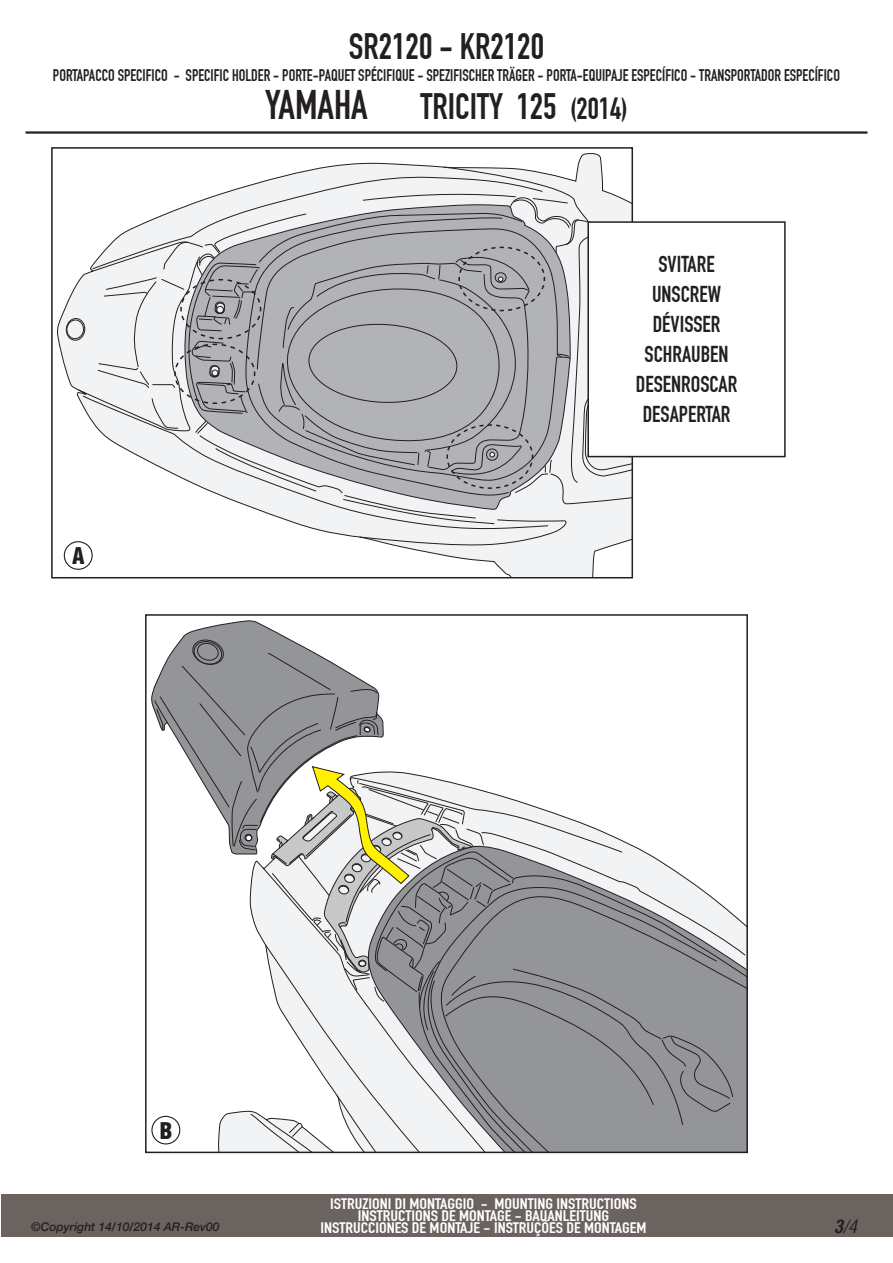
<style>
.page{position:relative;width:893px;height:1263px;background:#fff}
.page>*{position:absolute;margin:0;border:0;box-sizing:border-box;transform-origin:0 0}
.t1{font:40.5px "DIN Engschrift Alternate";color:#231f20}
.t2{font:36px "DIN Engschrift Alternate";color:#231f20}
.t3{font:22.5px/30px "DIN Engschrift Alternate";color:#231f20;text-align:center}
.t4{font:900 condensed 22.5px "Helvetica";color:#231f20}
.t5{font:italic condensed 18px "Helvetica";color:#231f20}
.t6{font:16.5px "DIN Engschrift Alternate";color:#231f20;scale:.95 1}
.t7{font:15px/12px "DIN Engschrift Alternate";color:#fff;text-align:center;scale:1.2 1}
.t8{font:italic 500 12px "Helvetica Neue";color:#231f20}
.s1{font-size:30px}
.s2{font-weight:700}
</style>
<div class="page">
<div style="left:1px;top:1194px;width:891px;height:43px;background:#6b6360"></div>
<hr style="left:26px;top:131px;width:841px;height:3px;background:#231f20">
<svg style="left:57px;top:153px;width:555px;height:422px"></svg>
<div style="left:51px;top:147px;width:582px;height:431px;border:2px solid #231f20"></div>
<svg style="left:66px;top:167px;width:566px;height:379px"></svg>
<svg style="left:151px;top:620px;width:137px;height:93px"></svg>
<svg style="left:155px;top:638px;width:590px;height:512px"></svg>
<div style="left:145px;top:614px;width:603px;height:539px;border:2px solid #231f20"></div>
<div style="left:64px;top:542px;width:28px;height:27px;background:#fff;border-radius:50%"></div>
<div style="left:64px;top:541px;width:29px;height:29px;border:1px solid #231f20;border-radius:50%"></div>
<div style="left:152px;top:1116px;width:28px;height:28px;background:#fff;border-radius:50%"></div>
<div style="left:151px;top:1116px;width:29px;height:28px;border:1px solid #231f20;border-radius:50%"></div>
<div style="left:588px;top:222px;width:197px;height:235px;background:#fff"></div>
<div style="left:587px;top:221px;width:199px;height:236px;border:2px solid #231f20"></div>
<h2 class="t2" style="left:349px;top:25px;width:197px">SR2120 - KR2120</h2>
<p class="t6" style="left:53px;top:65px;width:830px">PORTAPACCO SPECIFICO - SPECIFIC HOLDER - PORTE-PAQUET SPÉCIFIQUE - SPEZIFISCHER TRÄGER - PORTA-EQUIPAJE ESPECÍFICO - TRANSPORTADOR ESPECÍFICO</p>
<h1 class="t1" style="left:265px;top:81px;width:104px">YAMAHA</h1>
<h2 class="t2" style="left:420px;top:86px;width:209px">TRICITY 125 <span class="s1">(2014)</span></h2>
<h3 class="t4" style="left:72px;top:541px;width:14px">A</h3>
<h3 class="t3" style="left:636px;top:250px;width:103px">SVITARE<br>UNSCREW<br>DÉVISSER<br>SCHRAUBEN<br>DESENROSCAR<br>DESAPERTAR</h3>
<h3 class="t4" style="left:160px;top:1116px;width:14px">B</h3>
<p class="t8" style="left:31px;top:1220px;width:190px">©Copyright 14/10/2014 AR-Rev00</p>
<p class="t7" style="left:320px;top:1197px;width:273px">ISTRUZIONI DI MONTAGGIO - MOUNTING INSTRUCTIONS<br>INSTRUCTIONS DE MONTAGE - BAUANLEITUNG<br>INSTRUCCIONES DE MONTAJE - INSTRUÇÕES DE MONTAGEM</p>
<p class="t5" style="left:834px;top:1215px;width:25px"><span class="s2">3</span>/4</p>
</div>
